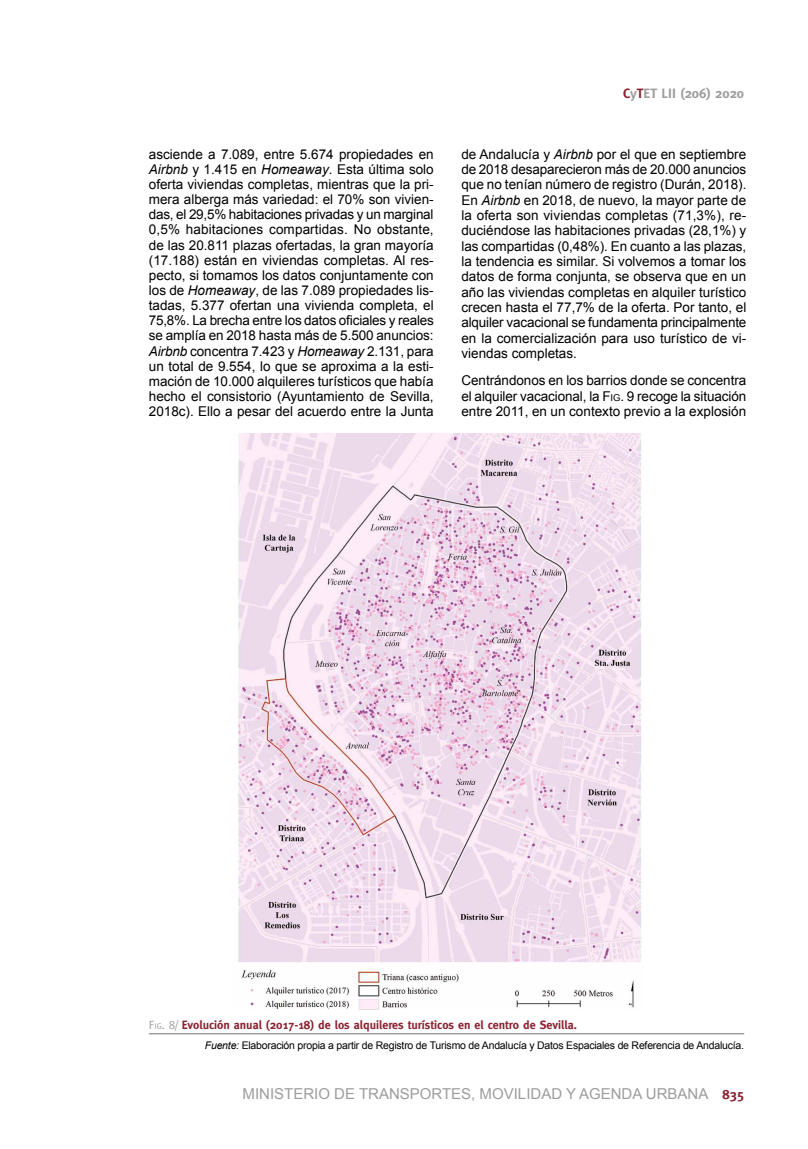
<style>
.page{position:relative;width:808px;height:1149px;background:#fff}
.page>*{position:absolute;margin:0;border:0;box-sizing:border-box;transform-origin:0 0}
.t1{font:15px "Arial";color:#9d9d9c}
.t2{font:13.5px/15.1px "Arial";color:#000;text-align:justify}
.t3{font:700 13.5px "Meta";color:#9d9d9c}
.t4{font:700 12px "Meta";color:#8b2332}
.t5{font:10.5px "Arial";letter-spacing:-.02em;color:#000}
.s1{color:#8b2332}
.s2{font-style:italic}
.s3{font-style:inherit}
.s4{font-size:9.45px}
.s5{font-family:"Meta Caps";font-weight:400;color:#9d9d9c}
.s6{font-family:"Meta Caps";font-weight:400;font-size:8.4px;color:#9d9d9c}
.s7{font-family:"Meta";font-weight:700;font-size:13.5px;color:#8b2332}
</style>
<div class="page">
<img style="left:238px;top:433px;width:404px;height:576px">
<hr style="left:149px;top:1032px;width:595px;height:2px;background:#9d9d9c">
<p class="t3" style="left:623px;top:85px;width:122px"><span class="s1">C</span>y<span class="s1">T</span>ET LII (206) 2020</p>
<p class="t2" style="left:149px;top:146px;width:286px">asciende a 7.089, entre 5.674 propiedades en <span class="s2">Airbnb</span> y 1.415 en <span class="s2">Homeaway</span>. Esta última solo oferta viviendas completas, mientras que la pri&shy;mera alberga más variedad: el 70% son vivien&shy;das, el 29,5% habitaciones privadas y un marginal 0,5% habitaciones compartidas. No obstante, de las 20.811 plazas ofertadas, la gran mayoría (17.188) están en viviendas completas. Al res&shy;pecto, si tomamos los datos conjuntamente con los de <span class="s2">Homeaway</span>, de las 7.089 propiedades lis&shy;tadas, 5.377 ofertan una vivienda completa, el 75,8%. La brecha entre los datos oficiales y reales se amplía en 2018 hasta más de 5.500 anuncios:<br><span class="s2">Airbnb</span> concentra 7.423 y <span class="s2">Homeaway</span> 2.131, para un total de 9.554, lo que se aproxima a la esti&shy;mación de 10.000 alquileres turísticos que había hecho el consistorio (Ayuntamiento de Sevilla, 2018c). Ello a pesar del acuerdo entre la Junta</p>
<p class="t2" style="left:461px;top:146px;width:286px">de Andalucía y <span class="s2">Airbnb</span> por el que en septiembre de 2018 desaparecieron más de 20.000 anuncios que no tenían número de registro (Durán, 2018).<br>En <span class="s2">Airbnb</span> en 2018, de nuevo, la mayor parte de la oferta son viviendas completas (71,3%), re&shy;duciéndose las habitaciones privadas (28,1%) y las compartidas (0,48%). En cuanto a las plazas, la tendencia es similar. Si volvemos a tomar los datos de forma conjunta, se observa que en un año las viviendas completas en alquiler turístico crecen hasta el 77,7% de la oferta. Por tanto, el alquiler vacacional se fundamenta principalmente en la comercialización para uso turístico de vi&shy;viendas completas.</p>
<p class="t2" style="left:461px;top:373px;width:286px">Centrándonos en los barrios donde se concentra el alquiler vacacional, la <span class="s3">F</span> <span class="s4">ig</span>. 9 recoge la situación entre 2011, en un contexto previo a la explosión</p>
<p class="t4" style="left:149px;top:1017px;width:430px"><span class="s5">F</span><span class="s6">ig</span><span class="s5">. 8/</span> Evolución anual (2017-18) de los alquileres turísticos en el centro de Sevilla.</p>
<p class="t5" style="left:205px;top:1037px;width:541px"><span class="s2">Fuente:</span> Elaboración propia a partir de Registro de Turismo de Andalucía y Datos Espaciales de Referencia de Andalucía.</p>
<p class="t1" style="left:243px;top:1083px;width:503px">MINISTERIO DE TRANSPORTES, MOVILIDAD Y AGENDA URBANA <span class="s7">835</span></p>
</div>
